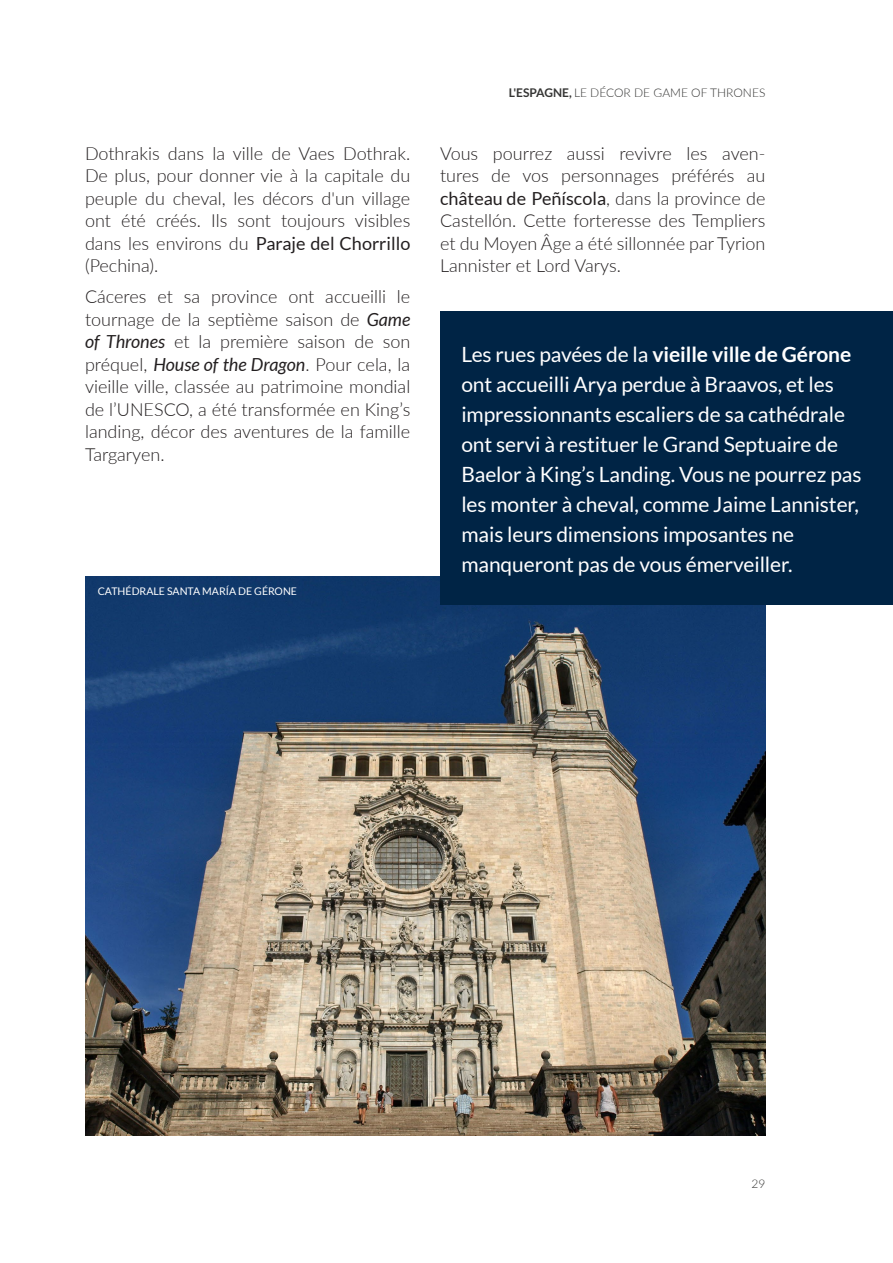
<style>
.page{position:relative;width:893px;height:1263px;background:#fff}
.page>*{position:absolute;margin:0;border:0;box-sizing:border-box;transform-origin:0 0}
.Destacado{font:21px/30px "Lato";letter-spacing:-.005em;color:#fff}
.Body{font:300 18px/22.5px "Lato";color:#231f20;text-align:justify}
.t1{font:300 12px "Lato";color:#353534}
.PIE_ARRIBA{font:10.5px "Lato";color:#fff}
.s1{font-weight:400}
.s2{font-weight:400;font-style:italic}
.s3{font-weight:700}
</style>
<div class="page">
<img style="left:85px;top:576px;width:680px;height:559px">
<div style="left:440px;top:312px;width:453px;height:293px;background:#002445"></div>
<p class="Body" style="left:85px;top:142px;width:327px">Dothrakis dans la ville de Vaes Dothrak.<br>De plus, pour donner vie à la capitale du peuple du cheval, les décors d'un village ont été créés. Ils sont toujours visibles dans les environs du <span class="s1">Paraje del Chorrillo </span>(Pechina).</p>
<p class="Body" style="left:85px;top:285px;width:327px">Cáceres et sa province ont accueilli le tournage de la septième saison de <span class="s2">Game of Thrones</span> et la première saison de son préquel, <span class="s2">House of the Dragon</span>. Pour cela, la vieille ville, classée au patrimoine mondial de l’UNESCO, a été transformée en King’s landing, décor des aventures de la famille Targaryen.</p>
<p class="PIE_ARRIBA" style="left:98px;top:586px;width:201px">CATHÉDRALE SANTA MARÍA DE GÉRONE</p>
<p class="t1" style="left:509px;top:84px;width:258px"><span class="s3">L'ESPAGNE,</span> LE DÉCOR DE GAME OF THRONES</p>
<p class="Body" style="left:440px;top:142px;width:327px">Vous pourrez aussi revivre les aven&shy;tures de vos personnages préférés au <span class="s1">château de Peñíscola</span>, dans la province de Castellón. Cette forteresse des Templiers et du Moyen Âge a été sillonnée par Tyrion Lannister et Lord Varys.</p>
<p class="Destacado" style="left:461px;top:339px;width:402px">Les rues pavées de la <span class="s3">vieille ville de Gérone </span>ont accueilli Arya perdue à Braavos, et les impressionnants escaliers de sa cathédrale ont servi à restituer le Grand Septuaire de Baelor à King’s Landing. Vous ne pourrez pas les monter à cheval, comme Jaime Lannister, mais leurs dimensions imposantes ne manqueront pas de vous émerveiller.</p>
<p class="t1" style="left:751px;top:1175px;width:15px">29</p>
</div>
